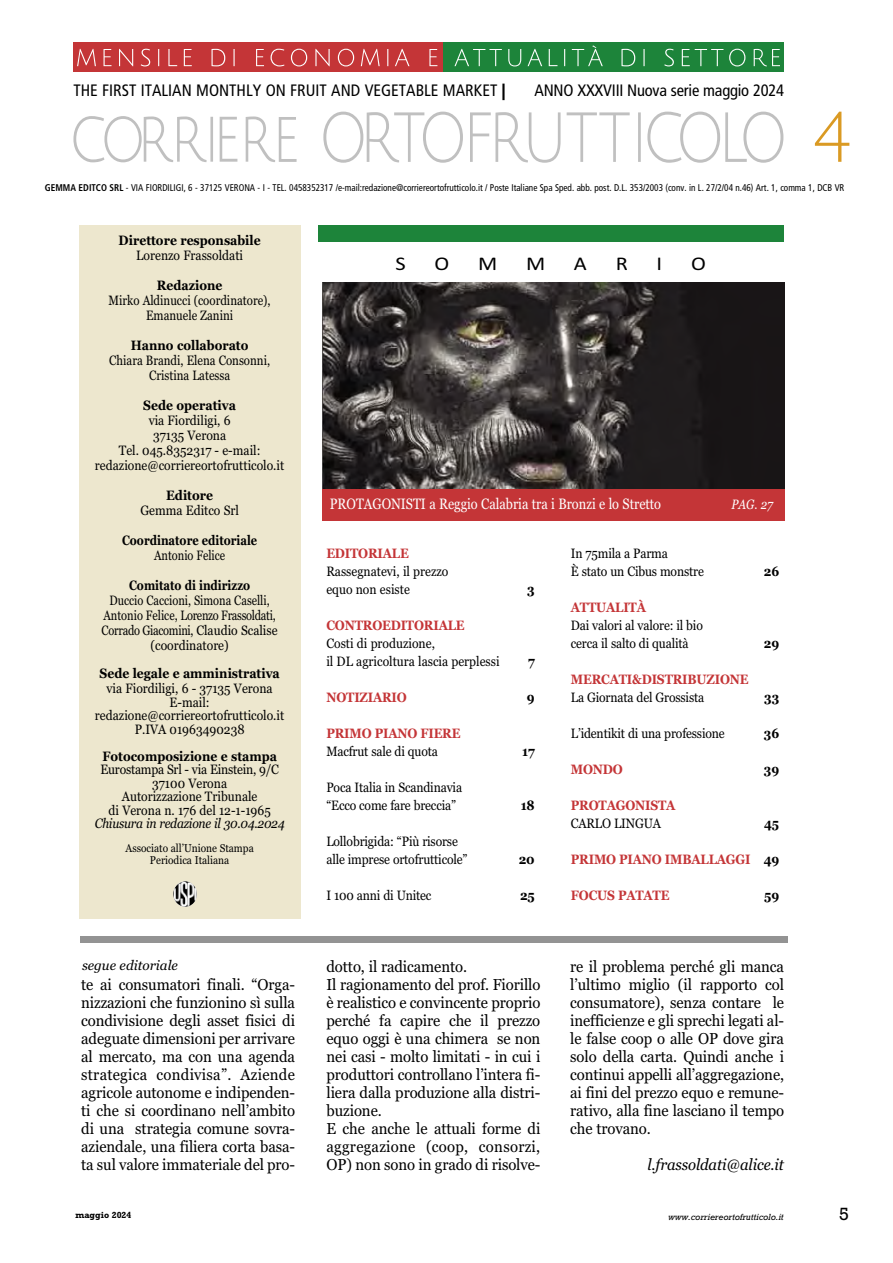
<style>
.page{position:relative;width:893px;height:1263px;background:#fff}
.page>*{position:absolute;margin:0;border:0;box-sizing:border-box;transform-origin:0 0}
.t1{font:69.6px "Julius Sans One";color:#da9a23}
.t2{font:19.5px "Calibri";color:#000;scale:1.15 1}
.t3{font:18px "Rockwell Std";color:#000}
.t4{font:condensed 16.5px "Frutiger LT Std";color:#000}
.t5{font:15.75px/18px "Georgia";letter-spacing:-.005em;color:#000;text-align:justify;scale:.94 1}
.t6{font:italic 15.75px "Georgia";letter-spacing:-.005em;color:#000;scale:.94 1}
.t7{font:15px "Georgia";color:#fff;scale:.85 1}
.t8{font:13.5px/13.5px "Georgia";color:#000;scale:.9 1}
.t9{font:700 13.5px "Georgia";color:#000;scale:.9 1}
.t10{font:700 13.5px "Georgia";letter-spacing:-.015em;color:#c43537;scale:.9 1}
.t11{font:13.5px/15px "Georgia";color:#000;text-align:center;scale:.82 1}
.t12{font:13.5px/15px "Georgia";color:#000;text-align:center;scale:.85 1}
.t13{font:700 13.5px "Georgia";color:#000;scale:.82 1}
.t14{font:italic 13.5px "Georgia";letter-spacing:-.02em;color:#000;scale:.9 1}
.t15{font:italic 13.5px "Georgia";color:#000}
.t16{font:italic 13.5px "Georgia";color:#fff;scale:.85 1}
.t17{font:11.25px/12px "Georgia";color:#000;text-align:center;scale:.9 1}
.t18{font:condensed 9.75px "Frutiger LT Std";color:#000;scale:.94 1}
.t19{font:italic 9px "Rockwell Std";color:#000}
.t20{font:700 9px "Rockwell Std";color:#000}
.s1{font-weight:900}
.s2{font-weight:700}
.s3{color:#000}
</style>
<div class="page">
<div style="left:80px;top:225px;width:221px;height:694px;background:#ede7ce"></div>
<div style="left:318px;top:225px;width:465px;height:17px;background:#1d843a"></div>
<img style="left:322px;top:282px;width:462px;height:208px">
<div style="left:322px;top:490px;width:462px;height:31px;background:#c43537"></div>
<img style="left:173px;top:881px;width:24px;height:26px">
<div style="left:80px;top:936px;width:707px;height:6px;background:#939393"></div>
<svg style="left:73px;top:112px;width:710px;height:51px"></svg>
<div style="left:73px;top:43px;width:370px;height:29px;background:#c43537"></div>
<div style="left:443px;top:43px;width:340px;height:29px;background:#1d843a"></div>
<svg style="left:77px;top:46px;width:703px;height:20px"></svg>
<p class="t4" style="left:73px;top:80px;width:433px">THE FIRST ITALIAN MONTHLY ON FRUIT AND VEGETABLE MARKET <span class="s1">|</span></p>
<p class="t4" style="left:534px;top:80px;width:251px">ANNO XXXVIII Nuova serie maggio 2024</p>
<h1 class="t1" style="left:812px;top:102px;width:40px">4</h1>
<p class="t18" style="left:45px;top:182px;width:852px"><span class="s2">GEMMA EDITCO SRL</span> - VIA FIORDILIGI, 6 - 37125 VERONA - I - TEL. 0458352317 /e-mail:redazione@corriereortofrutticolo.it / Poste Italiane Spa Sped. abb. post. D.L. 353/2003 (conv. in L. 27/2/04 n.46) Art. 1, comma 1, DCB VR</p>
<p class="t9" style="left:119px;top:230px;width:159px">Direttore responsabile</p>
<p class="t8" style="left:136px;top:248px;width:120px">Lorenzo Frassoldati</p>
<p class="t9" style="left:157px;top:275px;width:74px">Redazione</p>
<p class="t12" style="left:109px;top:292px;width:192px">Mirko Aldinucci (coordinatore),<br>Emanuele Zanini</p>
<p class="t9" style="left:131px;top:335px;width:132px">Hanno collaborato</p>
<p class="t12" style="left:109px;top:352px;width:191px">Chiara Brandi, Elena Consonni,<br>Cristina Latessa</p>
<p class="t9" style="left:143px;top:395px;width:105px">Sede operativa</p>
<p class="t8" style="left:95px;top:412px;width:212px;line-height:15px;text-align:center">via Fiordiligi, 6<br>37135 Verona<br>Tel. 045.8352317 - e-mail: redazione@corriereortofrutticolo.it</p>
<p class="t9" style="left:166px;top:485px;width:54px">Editore</p>
<p class="t8" style="left:140px;top:503px;width:111px">Gemma Editco Srl</p>
<p class="t13" style="left:122px;top:530px;width:167px">Coordinatore editoriale</p>
<p class="t11" style="left:154px;top:547px;width:88px">Antonio Felice</p>
<p class="t13" style="left:129px;top:575px;width:149px">Comitato di indirizzo</p>
<p class="t11" style="left:102px;top:592px;width:216px">Duccio Caccioni, Simona Caselli,<br>Antonio Felice, Lorenzo Frassoldati,<br>Corrado Giacomini, Claudio Scalise (coordinatore)</p>
<p class="t9" style="left:100px;top:663px;width:202px">Sede legale e amministrativa</p>
<p class="t8" style="left:95px;top:681px;width:212px;text-align:center">via Fiordiligi, 6 - 37135 Verona<br>E-mail: redazione@corriereortofrutticolo.it<br>P.IVA 01963490238</p>
<p class="t9" style="left:102px;top:746px;width:195px">Fotocomposizione e stampa</p>
<p class="t8" style="left:100px;top:762px;width:200px;text-align:center">Eurostampa Srl - via Einstein, 9/C<br>37100 Verona<br>Autorizzazione Tribunale<br>di Verona n. 176 del 12-1-1965</p>
<p class="t14" style="left:95px;top:814px;width:213px">Chiusura in redazione il 30.04.2024</p>
<p class="t17" style="left:126px;top:842px;width:144px">Associato all’Unione Stampa<br>Periodica Italiana</p>
<p class="t15" style="left:82px;top:956px;width:97px">segue editoriale</p>
<p class="t5" style="left:81px;top:975px;width:229px">te ai consumatori finali. “Orga&shy;nizzazioni che funzionino sì sulla condivisione degli asset fisici di adeguate dimensioni per arrivare al mercato, ma con una agenda strategica condivisa”. Aziende agricole autonome e indipenden&shy;ti che si coordinano nell’ambito di una strategia comune sovra&shy;aziendale, una filiera corta basa&shy;ta sul valore immateriale del pro-</p>
<p class="t2" style="left:395px;top:251px;width:10px">S</p>
<p class="t2" style="left:434px;top:251px;width:14px">O</p>
<p class="t2" style="left:478px;top:251px;width:18px">M</p>
<p class="t2" style="left:526px;top:251px;width:18px">M</p>
<p class="t2" style="left:574px;top:251px;width:13px">A</p>
<p class="t2" style="left:616px;top:251px;width:12px">R</p>
<p class="t2" style="left:657px;top:251px;width:6px">I</p>
<p class="t2" style="left:691px;top:251px;width:14px">O</p>
<p class="t7" style="left:330px;top:493px;width:391px">PROTAGONISTI a Reggio Calabria tra i Bronzi e lo Stretto</p>
<p class="t16" style="left:731px;top:495px;width:50px">PAG. 27</p>
<p class="t10" style="left:326px;top:543px;width:93px">EDITORIALE</p>
<p class="t8" style="left:326px;top:562px;width:137px;line-height:18px">Rassegnatevi, il prezzo equo non esiste</p>
<p class="t8" style="left:571px;top:544px;width:149px;line-height:18px">In 75mila a Parma<br>È stato un Cibus monstre</p>
<p class="t9" style="left:764px;top:561px;width:19px">26</p>
<p class="t9" style="left:527px;top:579px;width:10px">3</p>
<p class="t10" style="left:326px;top:615px;width:155px">CONTROEDITORIALE</p>
<p class="t8" style="left:326px;top:634px;width:194px;line-height:18px">Costi di produzione,<br>il DL agricoltura lascia perplessi</p>
<p class="t9" style="left:528px;top:651px;width:9px">7</p>
<p class="t10" style="left:326px;top:687px;width:91px">NOTIZIARIO</p>
<p class="t9" style="left:527px;top:687px;width:10px">9</p>
<p class="t10" style="left:326px;top:723px;width:151px">PRIMO PIANO FIERE</p>
<p class="t8" style="left:326px;top:744px;width:126px">Macfrut sale di quota</p>
<p class="t9" style="left:522px;top:741px;width:15px">17</p>
<p class="t8" style="left:326px;top:778px;width:152px;line-height:18px">Poca Italia in Scandinavia “Ecco come fare breccia”</p>
<p class="t9" style="left:521px;top:795px;width:17px">18</p>
<p class="t8" style="left:326px;top:832px;width:158px;line-height:18px">Lollobrigida: “Più risorse alle imprese ortofrutticole”</p>
<p class="t9" style="left:519px;top:849px;width:19px">20</p>
<p class="t8" style="left:326px;top:888px;width:118px">I 100 anni di Unitec</p>
<p class="t9" style="left:520px;top:885px;width:18px">25</p>
<p class="t10" style="left:571px;top:597px;width:85px">ATTUALITÀ</p>
<p class="t8" style="left:571px;top:616px;width:148px;line-height:18px">Dai valori al valore: il bio cerca il salto di qualità</p>
<p class="t9" style="left:764px;top:633px;width:19px">29</p>
<p class="t10" style="left:571px;top:669px;width:199px">MERCATI&amp;DISTRIBUZIONE</p>
<p class="t8" style="left:571px;top:690px;width:150px">La Giornata del Grossista</p>
<p class="t9" style="left:764px;top:687px;width:18px">33</p>
<p class="t8" style="left:571px;top:726px;width:172px">L’identikit di una professione</p>
<p class="t9" style="left:764px;top:723px;width:18px">36</p>
<p class="t10" style="left:571px;top:759px;width:59px">MONDO</p>
<p class="t9" style="left:764px;top:759px;width:18px">39</p>
<p class="t10" style="left:571px;top:795px;width:118px">PROTAGONISTA</p>
<p class="t8" style="left:571px;top:816px;width:102px">CARLO LINGUA</p>
<p class="t9" style="left:764px;top:813px;width:18px">45</p>
<p class="t10" style="left:571px;top:849px;width:233px">PRIMO PIANO IMBALLAGGI <span class="s3">49</span></p>
<p class="t10" style="left:571px;top:885px;width:111px">FOCUS PATATE</p>
<p class="t9" style="left:764px;top:885px;width:18px">59</p>
<p class="t5" style="left:327px;top:957px;width:229px;text-align:left">dotto, il radicamento.<br>Il ragionamento del prof. Fiorillo è realistico e convincente proprio perché fa capire che il prezzo equo oggi è una chimera se non nei casi - molto limitati - in cui i produttori controllano l’intera fi&shy;liera dalla produzione alla distri&shy;buzione.<br>E che anche le attuali forme di aggregazione (coop, consorzi,<br>OP) non sono in grado di risolve-</p>
<p class="t5" style="left:570px;top:957px;width:229px">re il problema perché gli manca l’ultimo miglio (il rapporto col consumatore), senza contare le inefficienze e gli sprechi legati al&shy;le false coop o alle OP dove gira solo della carta. Quindi anche i continui appelli all’aggregazione, ai fini del prezzo equo e remune&shy;rativo, alla fine lasciano il tempo che trovano.</p>
<p class="t6" style="left:647px;top:1153px;width:147px">l.frassoldati@alice.it</p>
<p class="t20" style="left:75px;top:1210px;width:58px">maggio 2024</p>
<p class="t19" style="left:668px;top:1212px;width:117px">www.corriereortofrutticolo.it</p>
<p class="t3" style="left:839px;top:1204px;width:11px">5</p>
</div>
